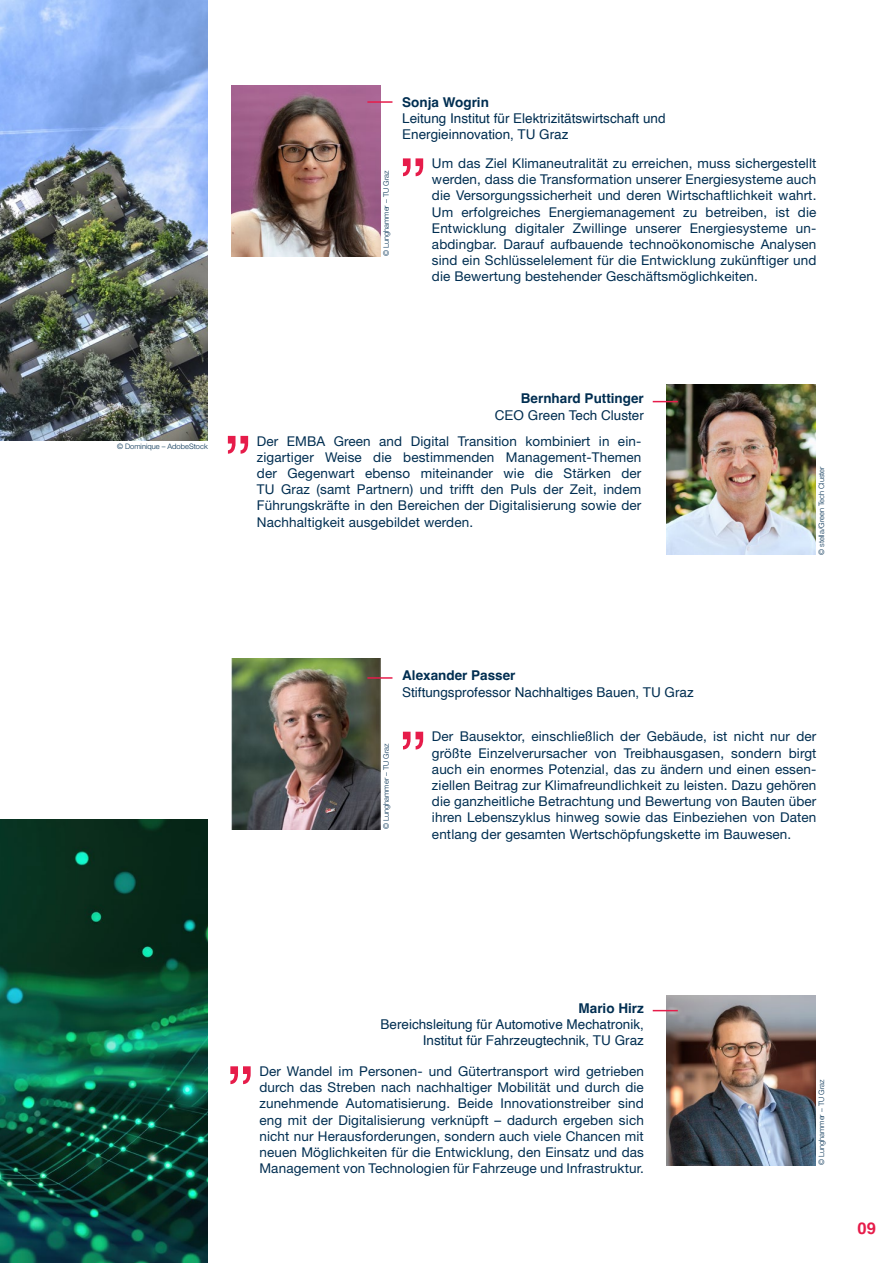
<style>
.page{position:relative;width:893px;height:1263px;background:#fff}
.page>*{position:absolute;margin:0;border:0;box-sizing:border-box;transform-origin:0 0}
.t1{font:700 16.5px "Helvetica";color:#e61c4a}
.t2{font:13.5px/16.2px "Helvetica Neue LT Std";letter-spacing:.01em;color:#002e51;text-align:justify}
.t3{font:13.5px/16.2px "Helvetica";color:#002e51}
.t4{font:700 13.5px "Helvetica";color:#002e51}
.t5{font:300 7.5px "Helvetica Neue LT Std";color:#002e51}
</style>
<div class="page">
<svg style="left:403px;top:732px;width:20px;height:17px"></svg>
<svg style="left:230px;top:1066px;width:21px;height:18px"></svg>
<svg style="left:228px;top:436px;width:20px;height:18px"></svg>
<img style="left:667px;top:995px;width:149px;height:170px">
<img style="left:231px;top:659px;width:149px;height:170px">
<img style="left:0;top:0;width:208px;height:441px">
<img style="left:0;top:820px;width:208px;height:443px">
<img style="left:232px;top:86px;width:149px;height:170px">
<img style="left:667px;top:385px;width:149px;height:170px">
<hr style="left:367px;top:101px;width:25px;height:2px;background:#e61c4a">
<hr style="left:367px;top:677px;width:25px;height:2px;background:#e61c4a">
<svg style="left:653px;top:401px;width:25px;height:1px"></svg>
<svg style="left:653px;top:1010px;width:25px;height:1px"></svg>
<svg style="left:403px;top:158px;width:20px;height:18px"></svg>
<p class="t5" style="left:117px;top:442px;width:92px">© Dominique – AdobeStock</p>
<p class="t5" style="left:381px;top:256px;width:87px;rotate:-90deg">© Lunghammer – TU Graz</p>
<p class="t4" style="left:402px;top:94px;width:88px">Sonja Wogrin</p>
<p class="t3" style="left:402px;top:111px;width:265px">Leitung Institut für Elektrizitätswirtschaft und<br>Energieinnovation, TU Graz</p>
<p class="t2" style="left:432px;top:155px;width:386px">Um das Ziel Klimaneutralität zu erreichen, muss sichergestellt werden, dass die Transformation unserer Energiesysteme auch die Versorgungssicherheit und deren Wirtschaftlichkeit wahrt.<br>Um erfolgreiches Energiemanagement zu betreiben, ist die Entwicklung digitaler Zwillinge unserer Energiesysteme un&shy;abdingbar. Darauf aufbauende technoökonomische Analysen sind ein Schlüsselelement für die Entwicklung zukünftiger und die Bewertung bestehender Geschäftsmöglichkeiten.</p>
<p class="t4" style="left:521px;top:390px;width:125px">Bernhard Puttinger</p>
<p class="t3" style="left:495px;top:407px;width:151px">CEO Green Tech Cluster</p>
<p class="t2" style="left:257px;top:432px;width:386px">Der EMBA Green and Digital Transition kombiniert in ein&shy;zigartiger Weise die bestimmenden Management-Themen der Gegenwart ebenso miteinander wie die Stärken der TU Graz (samt Partnern) und trifft den Puls der Zeit, indem Führungskräfte in den Bereichen der Digitalisierung sowie der Nachhaltigkeit ausgebildet werden.</p>
<p class="t4" style="left:402px;top:667px;width:115px">Alexander Passer</p>
<p class="t3" style="left:402px;top:684px;width:293px">Stiftungsprofessor Nachhaltiges Bauen, TU Graz</p>
<p class="t5" style="left:817px;top:555px;width:90px;rotate:-90deg">© stella/Green Tech Cluster</p>
<p class="t5" style="left:381px;top:829px;width:87px;rotate:-90deg">© Lunghammer – TU Graz</p>
<p class="t2" style="left:432px;top:728px;width:386px">Der Bausektor, einschließlich der Gebäude, ist nicht nur der größte Einzelverursacher von Treibhausgasen, sondern birgt auch ein enormes Potenzial, das zu ändern und einen essen&shy;ziellen Beitrag zur Klimafreundlichkeit zu leisten. Dazu gehören die ganzheitliche Betrachtung und Bewertung von Bauten über ihren Lebenszyklus hinweg sowie das Einbeziehen von Daten entlang der gesamten Wertschöpfungskette im Bauwesen.</p>
<p class="t4" style="left:579px;top:999px;width:67px">Mario Hirz</p>
<p class="t3" style="left:380px;top:1016px;width:265px;text-align:right">Bereichsleitung für Automotive Mechatronik,<br>Institut für Fahrzeugtechnik, TU Graz</p>
<p class="t2" style="left:259px;top:1063px;width:386px">Der Wandel im Personen- und Gütertransport wird getrieben durch das Streben nach nachhaltiger Mobilität und durch die zunehmende Automatisierung. Beide Innovationstreiber sind eng mit der Digitalisierung verknüpft – dadurch ergeben sich nicht nur Herausforderungen, sondern auch viele Chancen mit neuen Möglichkeiten für die Entwicklung, den Einsatz und das Management von Technologien für Fahrzeuge und Infrastruktur.</p>
<p class="t5" style="left:817px;top:1165px;width:87px;rotate:-90deg">© Lunghammer – TU Graz</p>
<p class="t1" style="left:857px;top:1218px;width:20px">09</p>
</div>
